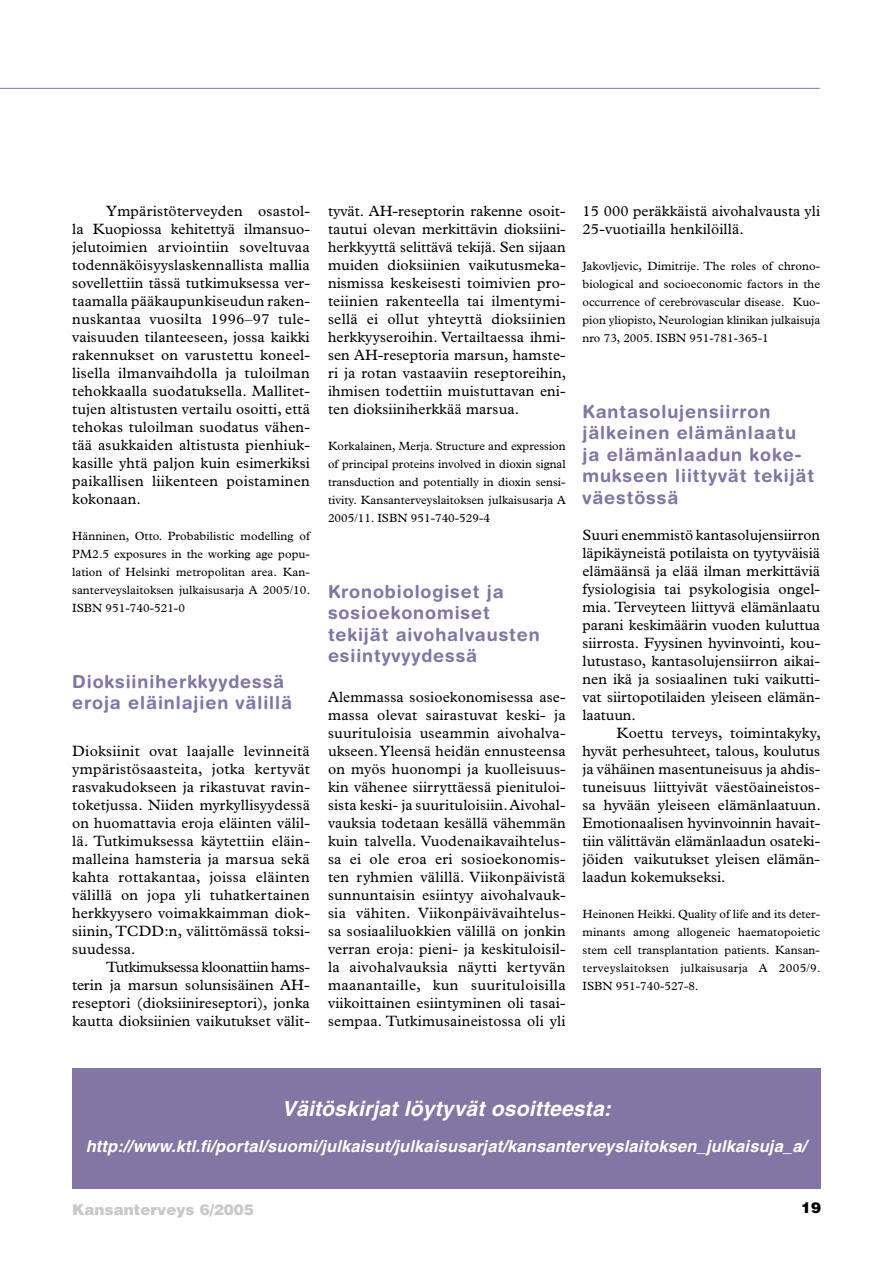
<style>
.page{position:relative;width:893px;height:1263px;background:#fff}
.page>*{position:absolute;margin:0;border:0;box-sizing:border-box;transform-origin:0 0}
.t1{font:italic 700 21px "Helvetica";letter-spacing:.01em;color:#fff}
.t2{font:700 18px/21.6px "Helvetica Rounded";letter-spacing:.05em;color:#8375a4}
.t3{font:italic 700 16.5px "Helvetica";letter-spacing:.01em;color:#fff}
.t4{font:15px/18px "Plantin";letter-spacing:.01em;color:#000;text-align:justify}
.t5{font:900 15px "Helvetica";color:#c9c8cd}
.t6{font:900 15px "Helvetica";color:#000}
.t7{font:12px/18px "Plantin";color:#000;text-align:justify}
</style>
<div class="page">
<hr style="left:0;top:88px;width:820px;height:1px;background:#8375a4">
<div style="left:73px;top:1068px;width:748px;height:120px;background:#8375a4"></div>
<p class="t4" style="left:72px;top:202px;width:239px;text-indent:34px">Ympäristöterveyden osastol&shy;la Kuopiossa kehitettyä ilmansuo&shy;jelutoimien arviointiin soveltuvaa todennäköisyyslaskennallista mallia sovellettiin tässä tutkimuksessa ver&shy;taamalla pääkaupunkiseudun raken&shy;nuskantaa vuosilta 1996–97 tule&shy;vaisuuden tilanteeseen, jossa kaikki rakennukset on varustettu koneel&shy;lisella ilmanvaihdolla ja tuloilman tehokkaalla suodatuksella. Mallitet&shy;tujen altistusten vertailu osoitti, että tehokas tuloilman suodatus vähen&shy;tää asukkaiden altistusta pienhiuk&shy;kasille yhtä paljon kuin esimerkiksi paikallisen liikenteen poistaminen kokonaan.</p>
<p class="t7" style="left:72px;top:527px;width:239px">Hänninen, Otto. Probabilistic modelling of PM2.5 exposures in the working age popu&shy;lation of Helsinki metropolitan area. Kan&shy;santerveyslaitoksen julkaisusarja A 2005/10.<br>ISBN 951-740-521-0</p>
<p class="t2" style="left:72px;top:670px;width:221px">Dioksiiniherkkyydessä eroja eläinlajien välillä</p>
<p class="t4" style="left:72px;top:742px;width:239px">Dioksiinit ovat laajalle levinneitä ympäristösaasteita, jotka kertyvät rasvakudokseen ja rikastuvat ravin&shy;toketjussa. Niiden myrkyllisyydessä on huomattavia eroja eläinten välil&shy;lä. Tutkimuksessa käytettiin eläin&shy;malleina hamsteria ja marsua sekä kahta rottakantaa, joissa eläinten välillä on jopa yli tuhatkertainen herkkyysero voimakkaimman diok&shy;siinin, TCDD:n, välittömässä toksi&shy;suudessa.</p>
<p class="t4" style="left:72px;top:958px;width:239px;text-indent:34px">Tutkimuksessa kloonattiin hams&shy;terin ja marsun solunsisäinen AH&shy;reseptori (dioksiinireseptori), jonka kautta dioksiinien vaikutukset välit-</p>
<p class="t4" style="left:328px;top:202px;width:240px">tyvät. AH-reseptorin rakenne osoit&shy;tautui olevan merkittävin dioksiini&shy;herkkyyttä selittävä tekijä. Sen sijaan muiden dioksiinien vaikutusmeka&shy;nismissa keskeisesti toimivien pro&shy;teiinien rakenteella tai ilmentymi&shy;sellä ei ollut yhteyttä dioksiinien herkkyyseroihin. Vertailtaessa ihmi&shy;sen AH-reseptoria marsun, hamste&shy;ri ja rotan vastaaviin reseptoreihin, ihmisen todettiin muistuttavan eni&shy;ten dioksiiniherkkää marsua.</p>
<p class="t7" style="left:328px;top:437px;width:239px">Korkalainen, Merja. Structure and expression of principal proteins involved in dioxin signal transduction and potentially in dioxin sensi&shy;tivity. Kansanterveyslaitoksen julkaisusarja A 2005/11. ISBN 951-740-529-4</p>
<p class="t2" style="left:328px;top:580px;width:213px">Kronobiologiset ja sosioekonomiset tekijät aivohalvausten esiintyvyydessä</p>
<p class="t4" style="left:328px;top:688px;width:239px">Alemmassa sosioekonomisessa ase&shy;massa olevat sairastuvat keski- ja suurituloisia useammin aivohalva&shy;ukseen. Yleensä heidän ennusteensa on myös huonompi ja kuolleisuus&shy;kin vähenee siirryttäessä pienituloi&shy;sista keski- ja suurituloisiin. Aivohal&shy;vauksia todetaan kesällä vähemmän kuin talvella. Vuodenaikavaihtelus&shy;sa ei ole eroa eri sosioekonomis&shy;ten ryhmien välillä. Viikonpäivistä sunnuntaisin esiintyy aivohalvauk&shy;sia vähiten. Viikonpäivävaihtelus&shy;sa sosiaaliluokkien välillä on jonkin verran eroja: pieni- ja keskituloisil&shy;la aivohalvauksia näytti kertyvän maanantaille, kun suurituloisilla viikoittainen esiintyminen oli tasai&shy;sempaa. Tutkimusaineistossa oli yli</p>
<p class="t4" style="left:582px;top:202px;width:239px">15 000 peräkkäistä aivohalvausta yli<br>25-vuotiailla henkilöillä.</p>
<p class="t7" style="left:582px;top:257px;width:239px">Jakovljevic, Dimitrije. The roles of chrono&shy;biological and socioeconomic factors in the occurrence of cerebrovascular disease. Kuo&shy;pion yliopisto, Neurologian klinikan julkaisuja nro 73, 2005. ISBN 951-781-365-1</p>
<p class="t2" style="left:582px;top:400px;width:233px">Kantasolujensiirron jälkeinen elämänlaatu ja elämänlaadun koke&shy;mukseen liittyvät tekijät väestössä</p>
<p class="t4" style="left:582px;top:526px;width:239px">Suuri enemmistö kantasolujensiirron läpikäyneistä potilaista on tyytyväisiä elämäänsä ja elää ilman merkittäviä fysiologisia tai psykologisia ongel&shy;mia. Terveyteen liittyvä elämänlaatu parani keskimäärin vuoden kuluttua siirrosta. Fyysinen hyvinvointi, kou&shy;lutustaso, kantasolujensiirron aikai&shy;nen ikä ja sosiaalinen tuki vaikutti&shy;vat siirtopotilaiden yleiseen elämän&shy;laatuun.</p>
<p class="t4" style="left:582px;top:724px;width:240px;text-indent:34px">Koettu terveys, toimintakyky, hyvät perhesuhteet, talous, koulutus ja vähäinen masentuneisuus ja ahdis&shy;tuneisuus liittyivät väestöaineistos&shy;sa hyvään yleiseen elämänlaatuun.<br>Emotionaalisen hyvinvoinnin havait&shy;tiin välittävän elämänlaadun osateki&shy;jöiden vaikutukset yleisen elämän&shy;laadun kokemukseksi.</p>
<p class="t7" style="left:582px;top:905px;width:240px">Heinonen Heikki. Quality of life and its deter&shy;minants among allogeneic haematopoietic stem cell transplantation patients. Kansan&shy;terveyslaitoksen julkaisusarja A 2005/9.<br>ISBN 951-740-527-8.</p>
<h1 class="t1" style="left:282px;top:1096px;width:331px">Väitöskirjat löytyvät osoitteesta:</h1>
<p class="t3" style="left:86px;top:1136px;width:722px">http://www.ktl.fi/portal/suomi/julkaisut/julkaisusarjat/kansanterveyslaitoksen_julkaisuja_a/</p>
<p class="t5" style="left:72px;top:1200px;width:183px">Kansanterveys 6/2005</p>
<p class="t6" style="left:801px;top:1198px;width:22px">19</p>
</div>
